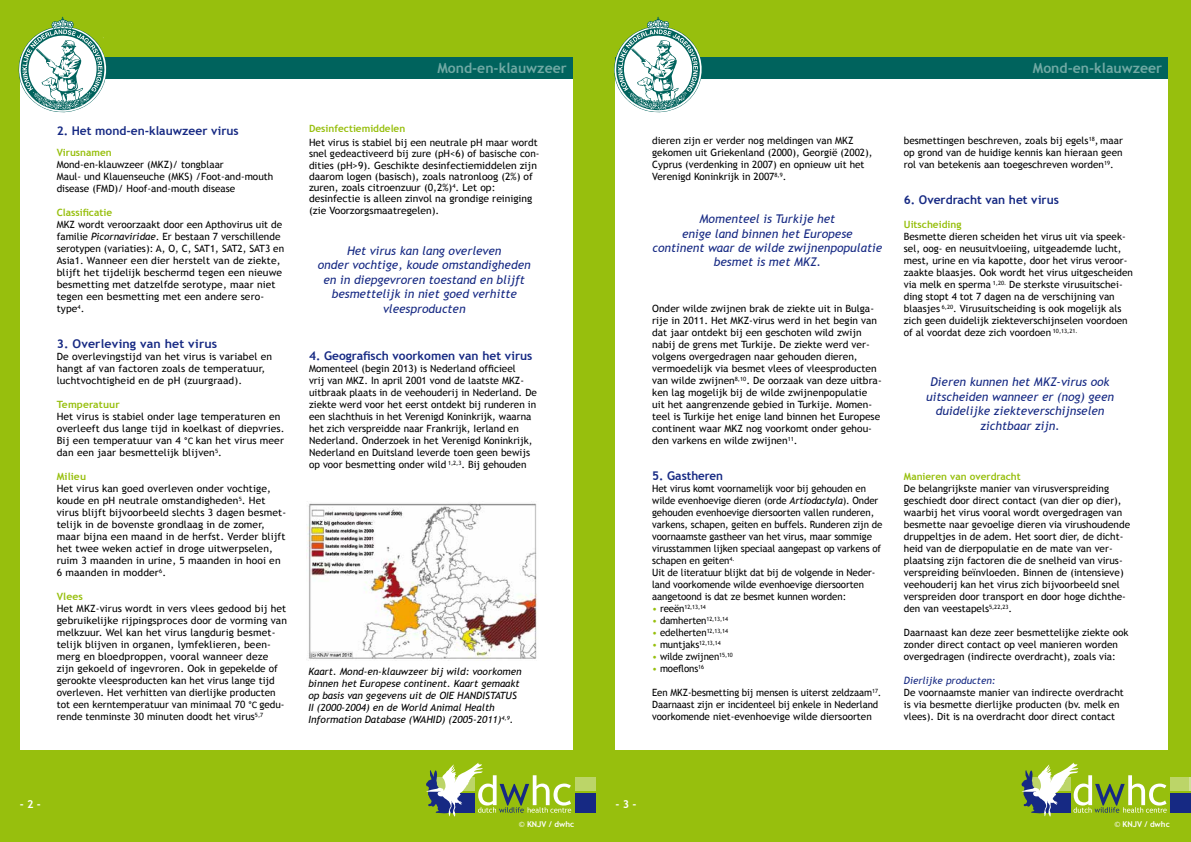
<style>
.page{position:relative;width:1191px;height:842px;background:#fff}
.page>*{position:absolute;margin:0;border:0;box-sizing:border-box;transform-origin:0 0}
.t1{font:700 14px "Trebuchet MS";color:#71a9a4}
.t2{font:italic 12px/14.4px "Trebuchet MS";color:#162983;text-align:center}
.t3{font:700 12px "Trebuchet MS";color:#162983}
.t4{font:700 11px "Trebuchet MS";color:#fff}
.t5{font:10px/12px "Trebuchet MS";color:#000}
.t6{font:italic 10px/12px "Trebuchet MS";color:#000}
.t7{font:700 10px "Trebuchet MS";color:#97bf0d}
.t8{font:italic 10px "Trebuchet MS";color:#162983}
.t9{font:700 8px "Trebuchet MS";color:#fff}
.t10{font:5.8px "Trebuchet MS";color:#000}
.s1{font-style:italic}
.s2{font-family:"Calibri"}
.s3{font-size:10px;color:#97bf0d}
.s4{font-size:10px}
.s5{color:#97bf0d}
.s6{font-weight:400}
</style>
<div class="page">
<div style="left:0;top:0;width:604px;height:842px;background:#97bf0d"></div>
<div style="left:585px;top:0;width:606px;height:842px;background:#97bf0d"></div>
<div style="left:20px;top:57px;width:553px;height:658px;background:#00635d"></div>
<div style="left:615px;top:57px;width:553px;height:658px;background:#00635d"></div>
<div style="left:20px;top:80px;width:553px;height:670px;background:#fff"></div>
<div style="left:615px;top:80px;width:553px;height:670px;background:#fff"></div>
<div style="left:575px;top:793px;width:20px;height:20px;background:#162983"></div>
<div style="left:575px;top:777px;width:20px;height:14px;background:#bcd568"></div>
<svg style="left:426px;top:763px;width:145px;height:54px"></svg>
<div style="left:1170px;top:793px;width:21px;height:20px;background:#162983"></div>
<div style="left:1170px;top:777px;width:21px;height:14px;background:#bcd568"></div>
<svg style="left:1021px;top:763px;width:145px;height:54px"></svg>
<svg style="left:614px;top:17px;width:90px;height:96px"></svg>
<svg style="left:18px;top:17px;width:91px;height:96px"></svg>
<img style="left:306px;top:503px;width:231px;height:157px">
<hr style="left:1188px;top:777px;width:3px;height:14px;background:#e3ecc5">
<p class="t3" style="left:57px;top:123px;width:184px">2. Het mond-en-klauwzeer virus</p>
<p class="t7" style="left:57px;top:146px;width:56px">Virusnamen</p>
<p class="t5" style="left:57px;top:159px;width:218px">Mond-en-klauwzeer (MKZ)/ tongblaar<br>Maul- und Klauenseuche (MKS) /Foot-and-mouth disease (FMD)/ Hoof-and-mouth disease</p>
<p class="t7" style="left:57px;top:206px;width:57px">Classificatie</p>
<p class="t5" style="left:57px;top:219px;width:229px">MKZ wordt veroorzaakt door een Apthovirus uit de familie <span class="s1">Picornaviridae</span>. Er bestaan 7 verschillende serotypen (variaties): A, O, C, SAT1, SAT2, SAT3 en Asia1. Wanneer een dier herstelt van de ziekte, blijft het tijdelijk beschermd tegen een nieuwe besmetting met datzelfde serotype, maar niet tegen een besmetting met een andere sero&shy;type<sup>4</sup>.</p>
<p class="t3" style="left:57px;top:336px;width:162px">3. Overleving van het virus</p>
<p class="t5" style="left:57px;top:351px;width:217px">De overlevingstijd van het virus is variabel en hangt af van factoren zoals de temperatuur, luchtvochtigheid en de pH (zuurgraad).</p>
<p class="t7" style="left:57px;top:398px;width:65px">Temperatuur</p>
<p class="t5" style="left:57px;top:411px;width:229px">Het virus is stabiel onder lage temperaturen en overleeft dus lange tijd in koelkast of diepvries.<br>Bij een temperatuur van 4 <span class="s2">°C</span> kan het virus meer dan een jaar besmettelijk blijven<sup>5</sup>.</p>
<p class="t7" style="left:57px;top:470px;width:31px">Milieu</p>
<p class="t5" style="left:57px;top:483px;width:231px">Het virus kan goed overleven onder vochtige, koude en pH neutrale omstandigheden<sup>5</sup>. Het virus blijft bijvoorbeeld slechts 3 dagen besmet&shy;telijk in de bovenste grondlaag in de zomer, maar bijna een maand in de herfst. Verder blijft het twee weken actief in droge uitwerpselen, ruim 3 maanden in urine, 5 maanden in hooi en 6 maanden in modder<sup>6</sup>.</p>
<p class="t7" style="left:57px;top:590px;width:28px">Vlees</p>
<p class="t5" style="left:57px;top:603px;width:232px">Het MKZ-virus wordt in vers vlees gedood bij het gebruikelijke rijpingsproces door de vorming van melkzuur. Wel kan het virus langdurig besmet&shy;telijk blijven in organen, lymfeklieren, been&shy;merg en bloedproppen, vooral wanneer deze zijn gekoeld of ingevroren. Ook in gepekelde of gerookte vleesproducten kan het virus lange tijd overleven. Het verhitten van dierlijke producten tot een kerntemperatuur van minimaal 70 <span class="s2">°C</span> gedu&shy;rende tenminste 30 minuten doodt het virus<sup>5,7</sup></p>
<h1 class="t1" style="left:437px;top:59px;width:131px">Mond-en-klauwzeer</h1>
<h1 class="t1" style="left:1033px;top:59px;width:131px">Mond-en-klauwzeer</h1>
<p class="t7" style="left:309px;top:122px;width:98px">Desinfectiemiddelen</p>
<p class="t5" style="left:309px;top:137px;width:232px;line-height:11.2px">Het virus is stabiel bij een neutrale pH maar wordt snel gedeactiveerd bij zure (pH&lt;6) of basische con&shy;dities (pH&gt;9). Geschikte desinfectiemiddelen zijn daarom logen (basisch), zoals natronloog (2%) of zuren, zoals citroenzuur (0,2%)<sup>4</sup>. Let op: desinfectie is alleen zinvol na grondige reiniging (zie Voorzorgsmaatregelen).</p>
<p class="t2" style="left:318px;top:244px;width:214px">Het virus kan lang overleven<br>onder vochtige, koude omstandigheden en in diepgevroren toestand en blijft besmettelijk in niet goed verhitte vleesproducten</p>
<p class="t3" style="left:309px;top:348px;width:225px">4. Geografisch voorkomen van het virus</p>
<p class="t5" style="left:309px;top:363px;width:229px">Momenteel (begin 2013) is Nederland officieel<br>vrij van MKZ. In april 2001 vond de laatste MKZ&shy;uitbraak plaats in de veehouderij in Nederland. De ziekte werd voor het eerst ontdekt bij runderen in een slachthuis in het Verenigd Koninkrijk, waarna het zich verspreidde naar Frankrijk, Ierland en Nederland. Onderzoek in het Verenigd Koninkrijk, Nederland en Duitsland leverde toen geen bewijs op voor besmetting onder wild <sup>1,2,3</sup>. Bij gehouden</p>
<p class="t6" style="left:308px;top:665px;width:215px">Kaart. Mond-en-klauwzeer bij wild: voorkomen binnen het Europese continent. Kaart gemaakt op basis van gegevens uit de OIE HANDISTATUS II (2000-2004) en de World Animal Health Information Database (WAHID) (2005-2011)<sup>4,9</sup>.</p>
<p class="t5" style="left:652px;top:135px;width:222px">dieren zijn er verder nog meldingen van MKZ gekomen uit Griekenland (2000), Georgië (2002), Cyprus (verdenking in 2007) en opnieuw uit het Verenigd Koninkrijk in 2007<sup>8,9</sup>.</p>
<p class="t2" style="left:652px;top:212px;width:231px">Momenteel is Turkije het<br>enige land binnen het Europese<br>continent waar de wilde zwijnenpopulatie besmet is met MKZ.</p>
<p class="t5" style="left:652px;top:303px;width:231px">Onder wilde zwijnen brak de ziekte uit in Bulga&shy;rije in 2011. Het MKZ-virus werd in het begin van dat jaar ontdekt bij een geschoten wild zwijn nabij de grens met Turkije. De ziekte werd ver&shy;volgens overgedragen naar gehouden dieren, vermoedelijk via besmet vlees of vleesproducten van wilde zwijnen<sup>8,10</sup>. De oorzaak van deze uitbra&shy;ken lag mogelijk bij de wilde zwijnenpopulatie uit het aangrenzende gebied in Turkije. Momen&shy;teel is Turkije het enige land binnen het Europese continent waar MKZ nog voorkomt onder gehou&shy;den varkens en wilde zwijnen<sup>11</sup>.</p>
<p class="t3" style="left:652px;top:468px;width:72px">5. Gastheren</p>
<p class="t5" style="left:652px;top:483px;width:231px">Het virus komt voornamelijk voor bij gehouden en wilde evenhoevige dieren (orde <span class="s1">Artiodactyla</span>). Onder gehouden evenhoevige diersoorten vallen runderen, varkens, schapen, geiten en buffels. Runderen zijn de voornaamste gastheer van het virus, maar sommige virusstammen lijken speciaal aangepast op varkens of schapen en geiten<sup>4.<br></sup>Uit de literatuur blijkt dat bij de volgende in Neder&shy;land voorkomende wilde evenhoevige diersoorten aangetoond is dat ze besmet kunnen worden:</p>
<p class="t10" style="left:652px;top:603px;width:55px"><span class="s3">•</span> <span class="s4">reeën</span>12,13,14</p>
<p class="t5" style="left:652px;top:615px;width:77px"><span class="s5">•</span> damherten<sup>12,13,14</sup></p>
<p class="t5" style="left:652px;top:627px;width:77px"><span class="s5">•</span> edelherten<sup>12,13,14</sup></p>
<p class="t5" style="left:652px;top:639px;width:70px"><span class="s5">•</span> muntjaks<sup>12,13,14</sup></p>
<p class="t5" style="left:652px;top:651px;width:82px"><span class="s5">•</span> wilde zwijnen<sup>15,10</sup></p>
<p class="t5" style="left:652px;top:663px;width:53px"><span class="s5">•</span> moeflons<sup>16</sup></p>
<p class="t5" style="left:652px;top:687px;width:231px">Een MKZ-besmetting bij mensen is uiterst zeldzaam<sup>17</sup>.<br>Daarnaast zijn er incidenteel bij enkele in Nederland voorkomende niet-evenhoevige wilde diersoorten</p>
<p class="t5" style="left:904px;top:135px;width:220px;text-align:justify">besmettingen beschreven, zoals bij egels<sup>18</sup>, maar op grond van de huidige kennis kan hieraan geen rol van betekenis aan toegeschreven worden<sup>19</sup>.</p>
<p class="t3" style="left:904px;top:192px;width:157px">6. Overdracht van het virus</p>
<p class="t7" style="left:904px;top:218px;width:59px">Uitscheiding</p>
<p class="t5" style="left:904px;top:231px;width:231px">Besmette dieren scheiden het virus uit via speek&shy;sel, oog- en neusuitvloeiing, uitgeademde lucht, mest, urine en via kapotte, door het virus veroor&shy;zaakte blaasjes. Ook wordt het virus uitgescheiden via melk en sperma <sup>1,20.</sup> De sterkste virusuitschei&shy;ding stopt 4 tot 7 dagen na de verschijning van blaasjes <sup>6,20</sup>. Virusuitscheiding is ook mogelijk als zich geen duidelijk ziekteverschijnselen voordoen of al voordat deze zich voordoen <sup>10,13,21.</sup></p>
<p class="t2" style="left:926px;top:375px;width:189px">Dieren kunnen het MKZ-virus ook uitscheiden wanneer er (nog) geen duidelijke ziekteverschijnselen zichtbaar zijn.</p>
<p class="t7" style="left:904px;top:470px;width:118px">Manieren van overdracht</p>
<p class="t5" style="left:904px;top:483px;width:228px">De belangrijkste manier van virusverspreiding geschiedt door direct contact (van dier op dier), waarbij het virus vooral wordt overgedragen van besmette naar gevoelige dieren via virushoudende druppeltjes in de adem. Het soort dier, de dicht&shy;heid van de dierpopulatie en de mate van ver&shy;plaatsing zijn factoren die de snelheid van virus&shy;verspreiding beïnvloeden. Binnen de (intensieve) veehouderij kan het virus zich bijvoorbeeld snel verspreiden door transport en door hoge dichthe&shy;den van veestapels<sup>5,22,23</sup>.</p>
<p class="t5" style="left:904px;top:627px;width:226px">Daarnaast kan deze zeer besmettelijke ziekte ook zonder direct contact op veel manieren worden overgedragen (indirecte overdracht), zoals via:</p>
<p class="t8" style="left:904px;top:675px;width:93px">Dierlijke producten:</p>
<p class="t5" style="left:904px;top:687px;width:221px">De voornaamste manier van indirecte overdracht is via besmette dierlijke producten (bv. melk en vlees). Dit is na overdracht door direct contact</p>
<p class="t4" style="left:20px;top:797px;width:23px">- 2 -</p>
<p class="t4" style="left:615px;top:797px;width:23px">- 3 -</p>
<p class="t9" style="left:519px;top:819px;width:57px"><span class="s6">©</span> KNJV / dwhc</p>
<p class="t9" style="left:1114px;top:819px;width:57px"><span class="s6">©</span> KNJV / dwhc</p>
</div>
